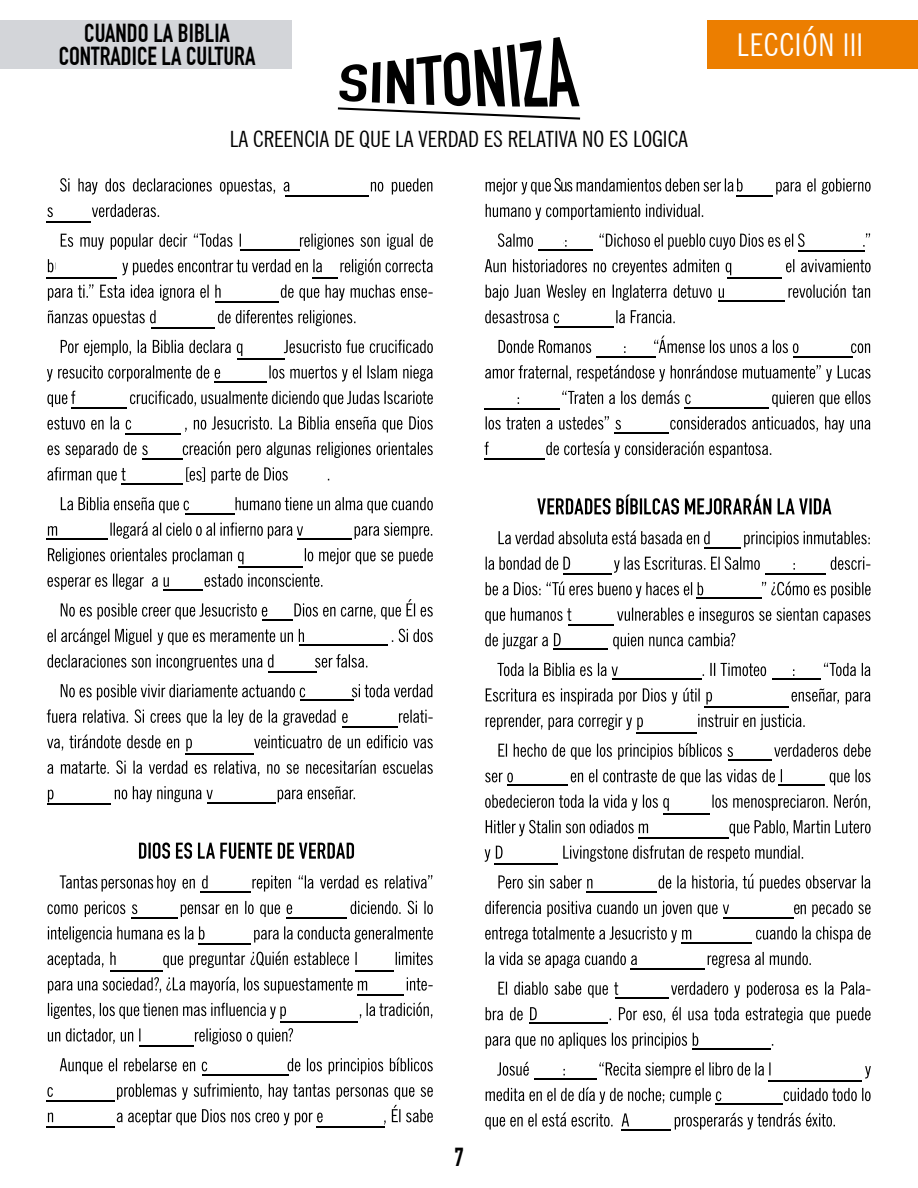
<style>
.page{position:relative;width:918px;height:1188px;background:#fff}
.page>*{position:absolute;margin:0;border:0;box-sizing:border-box;transform-origin:0 0}
.t1{font:condensed 31.5px "News Gothic BT";letter-spacing:.03em;color:#fff}
.t2{font:700 25.5px/22.5px "DIN Condensed";color:#000;text-align:center}
.t3{font:condensed 22.5px "News Gothic BT";color:#000}
</style>
<div class="page">
<div style="left:0;top:20px;width:291px;height:49px;background:#d3d5d9"></div>
<div style="left:708px;top:20px;width:210px;height:49px;background:#ec7e00"></div>
<svg style="left:338px;top:37px;width:242px;height:83px"></svg>
<svg style="left:47px;top:1083px;width:386px;height:42px"></svg>
<svg style="left:60px;top:1058px;width:373px;height:16px"></svg>
<svg style="left:48px;top:1028px;width:245px;height:17px"></svg>
<svg style="left:48px;top:1002px;width:384px;height:17px"></svg>
<svg style="left:48px;top:977px;width:385px;height:17px"></svg>
<svg style="left:47px;top:951px;width:386px;height:17px"></svg>
<svg style="left:48px;top:926px;width:385px;height:17px"></svg>
<svg style="left:47px;top:901px;width:386px;height:16px"></svg>
<svg style="left:139px;top:843px;width:215px;height:16px"></svg>
<svg style="left:48px;top:786px;width:307px;height:16px"></svg>
<svg style="left:47px;top:760px;width:386px;height:16px"></svg>
<svg style="left:47px;top:735px;width:386px;height:16px"></svg>
<svg style="left:47px;top:709px;width:386px;height:17px"></svg>
<svg style="left:61px;top:684px;width:371px;height:16px"></svg>
<svg style="left:47px;top:654px;width:320px;height:16px"></svg>
<svg style="left:47px;top:628px;width:386px;height:17px"></svg>
<svg style="left:61px;top:599px;width:372px;height:21px"></svg>
<svg style="left:47px;top:574px;width:275px;height:16px"></svg>
<svg style="left:48px;top:548px;width:385px;height:16px"></svg>
<svg style="left:61px;top:497px;width:372px;height:16px"></svg>
<svg style="left:47px;top:467px;width:282px;height:17px"></svg>
<svg style="left:47px;top:441px;width:386px;height:17px"></svg>
<svg style="left:47px;top:416px;width:386px;height:17px"></svg>
<svg style="left:47px;top:391px;width:386px;height:16px"></svg>
<svg style="left:47px;top:365px;width:386px;height:17px"></svg>
<svg style="left:61px;top:340px;width:372px;height:16px"></svg>
<svg style="left:48px;top:310px;width:307px;height:16px"></svg>
<svg style="left:61px;top:233px;width:372px;height:17px"></svg>
<svg style="left:47px;top:204px;width:112px;height:13px"></svg>
<svg style="left:60px;top:178px;width:372px;height:17px"></svg>
<svg style="left:486px;top:1087px;width:385px;height:17px"></svg>
<svg style="left:497px;top:1062px;width:374px;height:17px"></svg>
<svg style="left:486px;top:1033px;width:287px;height:16px"></svg>
<svg style="left:486px;top:1007px;width:385px;height:16px"></svg>
<svg style="left:498px;top:982px;width:372px;height:16px"></svg>
<svg style="left:486px;top:952px;width:325px;height:16px"></svg>
<svg style="left:485px;top:926px;width:386px;height:17px"></svg>
<svg style="left:485px;top:845px;width:318px;height:17px"></svg>
<svg style="left:486px;top:820px;width:385px;height:16px"></svg>
<svg style="left:485px;top:794px;width:385px;height:17px"></svg>
<svg style="left:485px;top:769px;width:386px;height:16px"></svg>
<svg style="left:498px;top:743px;width:373px;height:17px"></svg>
<svg style="left:486px;top:714px;width:319px;height:16px"></svg>
<svg style="left:486px;top:688px;width:384px;height:17px"></svg>
<svg style="left:497px;top:663px;width:373px;height:13px"></svg>
<svg style="left:485px;top:633px;width:250px;height:16px"></svg>
<svg style="left:485px;top:608px;width:386px;height:16px"></svg>
<svg style="left:486px;top:556px;width:384px;height:17px"></svg>
<svg style="left:537px;top:495px;width:294px;height:20px"></svg>
<svg style="left:484px;top:441px;width:287px;height:17px"></svg>
<svg style="left:486px;top:416px;width:384px;height:17px"></svg>
<svg style="left:518px;top:390px;width:353px;height:17px"></svg>
<svg style="left:485px;top:365px;width:386px;height:17px"></svg>
<svg style="left:499px;top:336px;width:371px;height:17px"></svg>
<svg style="left:485px;top:310px;width:190px;height:13px"></svg>
<svg style="left:486px;top:284px;width:384px;height:17px"></svg>
<svg style="left:485px;top:259px;width:386px;height:16px"></svg>
<svg style="left:498px;top:233px;width:372px;height:17px"></svg>
<svg style="left:486px;top:204px;width:217px;height:16px"></svg>
<hr style="left:286px;top:196px;width:83px;height:1px;background:#000">
<hr style="left:736px;top:196px;width:36px;height:1px;background:#000">
<hr style="left:538px;top:250px;width:54px;height:1px;background:#000">
<hr style="left:727px;top:278px;width:55px;height:1px;background:#000">
<hr style="left:718px;top:301px;width:67px;height:1px;background:#000">
<hr style="left:798px;top:250px;width:67px;height:2px;background:#000">
<hr style="left:554px;top:326px;width:60px;height:1px;background:#000">
<hr style="left:596px;top:356px;width:60px;height:2px;background:#000">
<hr style="left:793px;top:356px;width:60px;height:2px;background:#000">
<hr style="left:685px;top:407px;width:84px;height:1px;background:#000">
<hr style="left:614px;top:432px;width:54px;height:2px;background:#000">
<hr style="left:485px;top:458px;width:60px;height:2px;background:#000">
<hr style="left:704px;top:548px;width:37px;height:1px;background:#000">
<hr style="left:563px;top:574px;width:49px;height:1px;background:#000">
<hr style="left:766px;top:574px;width:60px;height:1px;background:#000">
<hr style="left:697px;top:598px;width:65px;height:1px;background:#000">
<hr style="left:568px;top:624px;width:46px;height:1px;background:#000">
<hr style="left:554px;top:648px;width:54px;height:2px;background:#000">
<hr style="left:612px;top:678px;width:90px;height:1px;background:#000">
<hr style="left:772px;top:678px;width:49px;height:1px;background:#000">
<hr style="left:705px;top:706px;width:84px;height:2px;background:#000">
<hr style="left:636px;top:732px;width:61px;height:2px;background:#000">
<hr style="left:728px;top:759px;width:44px;height:2px;background:#000">
<hr style="left:507px;top:784px;width:61px;height:2px;background:#000">
<hr style="left:779px;top:784px;width:46px;height:2px;background:#000">
<hr style="left:664px;top:813px;width:46px;height:1px;background:#000">
<hr style="left:638px;top:837px;width:90px;height:1px;background:#000">
<hr style="left:494px;top:863px;width:64px;height:1px;background:#000">
<hr style="left:723px;top:917px;width:71px;height:1px;background:#000">
<hr style="left:681px;top:943px;width:71px;height:1px;background:#000">
<hr style="left:630px;top:968px;width:75px;height:1px;background:#000">
<hr style="left:615px;top:997px;width:54px;height:1px;background:#000">
<hr style="left:530px;top:1023px;width:78px;height:1px;background:#000">
<hr style="left:692px;top:1048px;width:79px;height:2px;background:#000">
<hr style="left:534px;top:1079px;width:63px;height:1px;background:#000">
<hr style="left:769px;top:1081px;width:93px;height:1px;background:#000">
<hr style="left:715px;top:1103px;width:68px;height:2px;background:#000">
<hr style="left:485px;top:408px;width:75px;height:1px;background:#000">
<hr style="left:47px;top:221px;width:44px;height:1px;background:#000">
<hr style="left:240px;top:249px;width:60px;height:1px;background:#000">
<hr style="left:215px;top:302px;width:64px;height:1px;background:#000">
<hr style="left:151px;top:327px;width:64px;height:1px;background:#000">
<hr style="left:237px;top:358px;width:48px;height:2px;background:#000">
<hr style="left:215px;top:381px;width:52px;height:2px;background:#000">
<hr style="left:71px;top:407px;width:56px;height:2px;background:#000">
<hr style="left:125px;top:434px;width:56px;height:1px;background:#000">
<hr style="left:142px;top:458px;width:41px;height:1px;background:#000">
<hr style="left:122px;top:483px;width:61px;height:2px;background:#000">
<hr style="left:185px;top:513px;width:49px;height:1px;background:#000">
<hr style="left:47px;top:539px;width:61px;height:1px;background:#000">
<hr style="left:297px;top:539px;width:55px;height:1px;background:#000">
<hr style="left:239px;top:566px;width:64px;height:2px;background:#000">
<hr style="left:163px;top:590px;width:40px;height:1px;background:#000">
<hr style="left:262px;top:620px;width:30px;height:1px;background:#000">
<hr style="left:299px;top:645px;width:89px;height:1px;background:#000">
<hr style="left:268px;top:672px;width:49px;height:1px;background:#000">
<hr style="left:300px;top:700px;width:54px;height:1px;background:#000">
<hr style="left:185px;top:753px;width:69px;height:2px;background:#000">
<hr style="left:342px;top:727px;width:55px;height:1px;background:#000">
<hr style="left:207px;top:803px;width:68px;height:1px;background:#000">
<hr style="left:131px;top:917px;width:47px;height:1px;background:#000">
<hr style="left:286px;top:917px;width:61px;height:1px;background:#000">
<hr style="left:199px;top:943px;width:52px;height:2px;background:#000">
<hr style="left:110px;top:970px;width:52px;height:1px;background:#000">
<hr style="left:355px;top:970px;width:39px;height:1px;background:#000">
<hr style="left:357px;top:994px;width:47px;height:1px;background:#000">
<hr style="left:280px;top:1021px;width:77px;height:1px;background:#000">
<hr style="left:139px;top:1045px;width:54px;height:1px;background:#000">
<hr style="left:202px;top:1074px;width:86px;height:2px;background:#000">
<hr style="left:47px;top:1101px;width:68px;height:1px;background:#000">
<hr style="left:47px;top:1126px;width:68px;height:2px;background:#000">
<hr style="left:317px;top:1126px;width:68px;height:2px;background:#000">
<hr style="left:47px;top:804px;width:64px;height:1px;background:#000">
<hr style="left:47px;top:278px;width:70px;height:1px;background:#000">
<svg style="left:48px;top:259px;width:385px;height:42px"></svg>
<svg style="left:48px;top:522px;width:384px;height:17px"></svg>
<svg style="left:498px;top:874px;width:372px;height:18px"></svg>
<svg style="left:485px;top:1112px;width:350px;height:18px"></svg>
<svg style="left:485px;top:901px;width:386px;height:16px"></svg>
<svg style="left:60px;top:875px;width:372px;height:17px"></svg>
<svg style="left:486px;top:178px;width:385px;height:17px"></svg>
<svg style="left:486px;top:582px;width:385px;height:16px"></svg>
<svg style="left:499px;top:531px;width:371px;height:16px"></svg>
<p class="t2" style="left:59px;top:22px;width:198px">CUANDO LA BIBLIA<br>CONTRADICE LA CULTURA</p>
<p class="t1" style="left:737px;top:26px;width:128px">LECCIÓN lll</p>
<p class="t3" style="left:230px;top:126px;width:460px">LA CREENCIA DE QUE LA VERDAD ES RELATIVA NO ES LOGICA</p>
<p class="t2" style="left:454px;top:1146px;width:11px">7</p>
</div>
